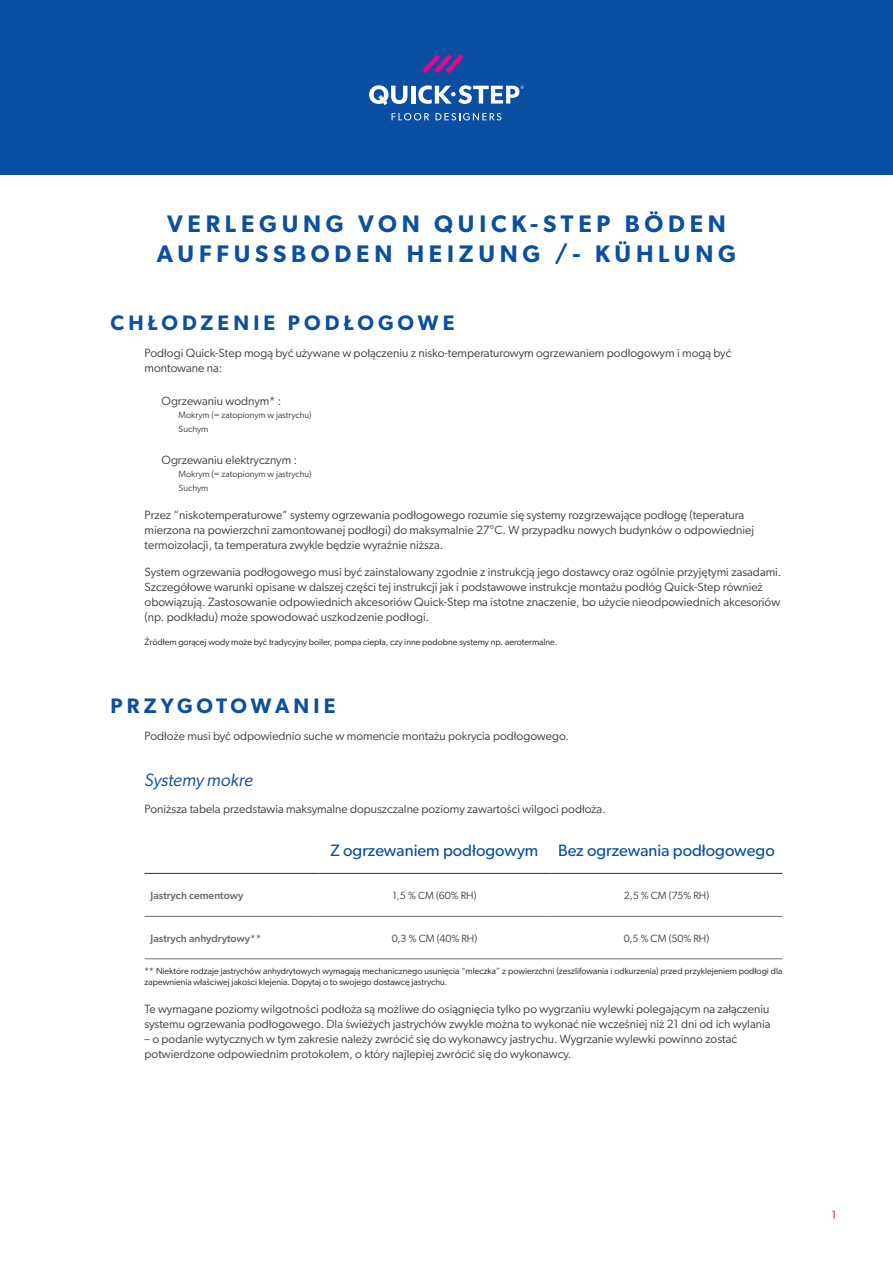
<style>
.page{position:relative;width:893px;height:1263px;background:#fff}
.page>*{position:absolute;margin:0;border:0;box-sizing:border-box;transform-origin:0 0}
.t1{font:600 24px/30px "Gibson";letter-spacing:.2em;color:#0a4fa2;text-align:center}
.t2{font:600 21px "Gibson";letter-spacing:.2em;color:#0a4fa2}
.t3{font:italic 18px "Gibson";letter-spacing:-.005em;color:#0a4fa2}
.t4{font:16.5px "Gibson";color:#0a4fa2}
.t5{font:12px/15px "Gibson";color:#3e3e3f}
.t6{font:12px "Gibson";color:#ed028c}
.t7{font:10.5px "Gibson";color:#3e3e3f}
.t8{font:500 10.5px "Gibson";color:#6c6d70}
.t9{font:9px/10.8px "Gibson";color:#231f20}
.t10{font:9px/13.5px "Gibson";color:#3e3e3f}
</style>
<div class="page">
<div style="left:0;top:0;width:893px;height:174px;background:#0a4fa2"></div>
<svg style="left:392px;top:113px;width:37px;height:7px"></svg>
<svg style="left:436px;top:113px;width:65px;height:7px"></svg>
<svg style="left:422px;top:54px;width:42px;height:19px"></svg>
<svg style="left:369px;top:85px;width:38px;height:20px"></svg>
<hr style="left:411px;top:86px;width:4px;height:18px;background:#fff">
<svg style="left:418px;top:85px;width:106px;height:19px"></svg>
<hr style="left:145px;top:873px;width:173px;height:1px;background:#0a4fa2">
<hr style="left:318px;top:873px;width:232px;height:1px;background:#0a4fa2">
<hr style="left:550px;top:873px;width:232px;height:1px;background:#0a4fa2">
<hr style="left:145px;top:916px;width:173px;height:1px;background:#6c6d70">
<hr style="left:318px;top:916px;width:232px;height:1px;background:#6c6d70">
<hr style="left:550px;top:916px;width:232px;height:1px;background:#6c6d70">
<hr style="left:145px;top:958px;width:173px;height:1px;background:#6c6d70">
<hr style="left:318px;top:958px;width:232px;height:1px;background:#6c6d70">
<hr style="left:550px;top:958px;width:232px;height:1px;background:#6c6d70">
<h1 class="t1" style="left:157px;top:208px;width:581px">VERLEGUNG VON QUICK-STEP BÖDEN<br>AUFFUSSBODEN HEIZUNG /- KÜHLUNG</h1>
<h2 class="t2" style="left:111px;top:310px;width:345px">CHŁODZENIE PODŁOGOWE</h2>
<p class="t5" style="left:145px;top:345px;width:588px">Podłogi Quick-Step mogą być używane w połączeniu z nisko-temperaturowym ogrzewaniem podłogowym i mogą być montowane na:</p>
<p class="t5" style="left:162px;top:393px;width:121px">Ogrzewaniu wodnym* :</p>
<p class="t10" style="left:179px;top:408px;width:135px">Mokrym (= zatopionym w jastrychu)<br>Suchym</p>
<p class="t5" style="left:162px;top:452px;width:137px">Ogrzewaniu elektrycznym :</p>
<p class="t10" style="left:179px;top:467px;width:135px">Mokrym (= zatopionym w jastrychu)<br>Suchym</p>
<p class="t5" style="left:145px;top:507px;width:611px">Przez “niskotemperaturowe” systemy ogrzewania podłogowego rozumie się systemy rozgrzewające podłogę (teperatura mierzona na powierzchni zamontowanej podłogi) do maksymalnie 27°C. W przypadku nowych budynków o odpowiedniej termoizolacji, ta temperatura zwykle będzie wyraźnie niższa.</p>
<p class="t5" style="left:145px;top:565px;width:638px">System ogrzewania podłogowego musi być zainstalowany zgodnie z instrukcją jego dostawcy oraz ogólnie przyjętymi zasadami.<br>Szczegółowe warunki opisane w dalszej części tej instrukcji jak i podstawowe instrukcje montażu podłóg Quick-Step również obowiązują. Zastosowanie odpowiednich akcesoriów Quick-Step ma istotne znaczenie, bo użycie nieodpowiednich akcesoriów (np. podkładu) może spowodować uszkodzenie podłogi.</p>
<p class="t9" style="left:145px;top:636px;width:414px">Źródłem gorącej wody może być tradycyjny boiler, pompa ciepła, czy inne podobne systemy np. aerotermalne.</p>
<h2 class="t2" style="left:111px;top:693px;width:226px">PRZYGOTOWANIE</h2>
<p class="t5" style="left:145px;top:729px;width:426px">Podłoże musi być odpowiednio suche w momencie montażu pokrycia podłogowego.</p>
<h3 class="t3" style="left:145px;top:769px;width:110px">Systemy mokre</h3>
<p class="t5" style="left:145px;top:802px;width:463px">Poniższa tabela przedstawia maksymalne dopuszczalne poziomy zawartości wilgoci podłoża.</p>
<h3 class="t4" style="left:331px;top:841px;width:446px">Z ogrzewaniem podłogowym Bez ogrzewania podłogowego</h3>
<p class="t8" style="left:151px;top:889px;width:94px">Jastrych cementowy</p>
<p class="t7" style="left:392px;top:889px;width:86px">1,5 % CM (60% RH)</p>
<p class="t7" style="left:624px;top:889px;width:87px">2,5 % CM (75% RH)</p>
<p class="t8" style="left:151px;top:932px;width:112px">Jastrych anhydrytowy**</p>
<p class="t7" style="left:392px;top:932px;width:87px">0,3 % CM (40% RH)</p>
<p class="t7" style="left:624px;top:932px;width:87px">0,5 % CM (50% RH)</p>
<p class="t9" style="left:145px;top:965px;width:639px">** Niektóre rodzaje jastrychów anhydrytowych wymagają mechanicznego usunięcia “mleczka” z powierzchni (zeszlifowania i odkurzenia) przed przyklejeniem podłogi dla zapewnienia właściwej jakości klejenia. Dopytaj o to swojego dostawcę jastrychu.</p>
<p class="t5" style="left:145px;top:1001px;width:627px">Te wymagane poziomy wilgotności podłoża są możliwe do osiągnięcia tylko po wygrzaniu wylewki polegającym na załączeniu systemu ogrzewania podłogowego. Dla świeżych jastrychów zwykle można to wykonać nie wcześniej niż 21 dni od ich wylania</p>
<p class="t5" style="left:145px;top:1031px;width:594px">– o podanie wytycznych w tym zakresie należy zwrócić się do wykonawcy jastrychu. Wygrzanie wylewki powinno zostać potwierdzone odpowiednim protokołem, o który najlepiej zwrócić się do wykonawcy.</p>
<p class="t6" style="left:831px;top:1207px;width:7px">1</p>
</div>
